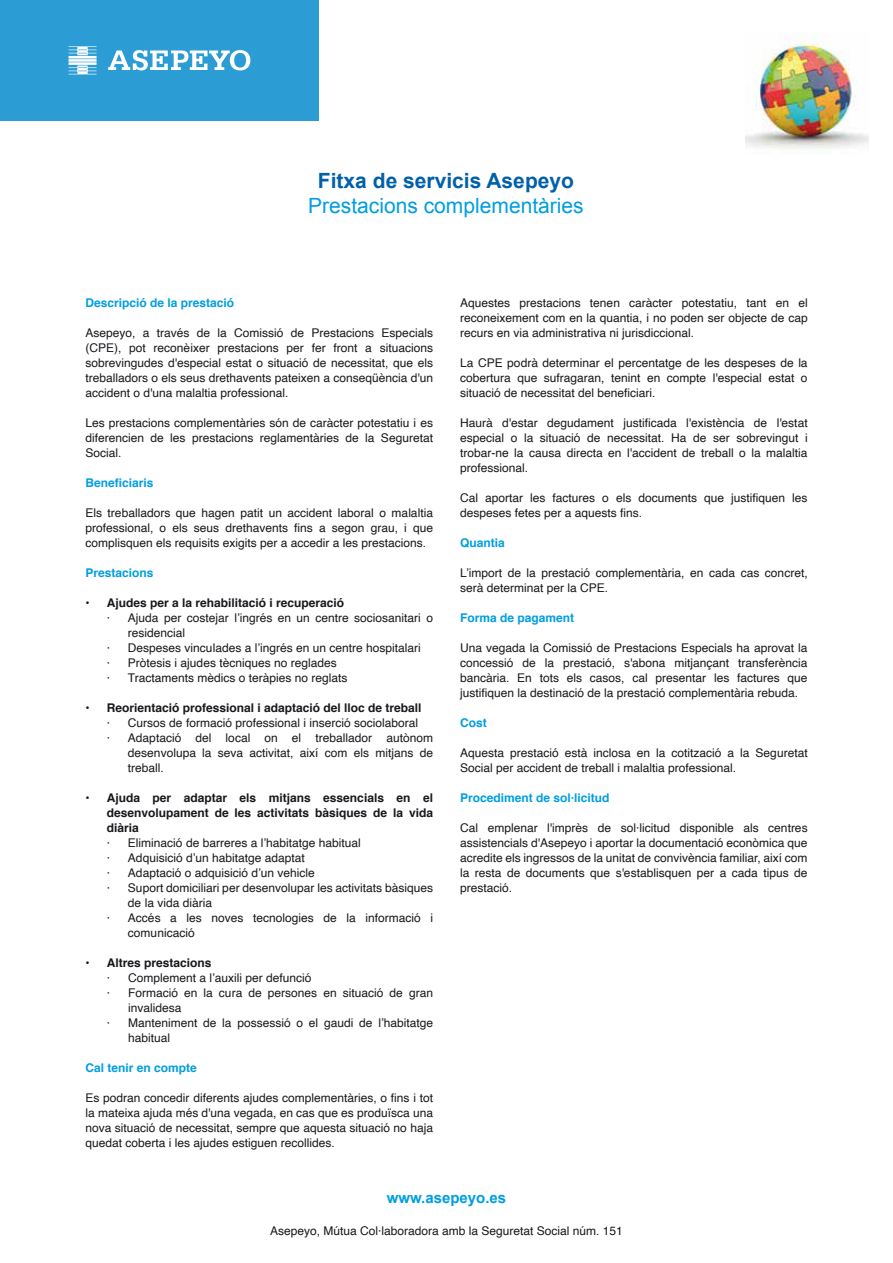
<style>
.page{position:relative;width:893px;height:1263px;background:#fff}
.page>*{position:absolute;margin:0;border:0;box-sizing:border-box;transform-origin:0 0}
.t1{font:21px "Arial";color:#009ee0}
.t2{font:700 21px "Arial";color:#0060a9}
.t3{font:700 15px "Arial";color:#009ee0}
.t4{font:12px/15px "Helvetica";color:#1a171c;text-align:justify}
.t5{font:700 12px/15px "Helvetica";color:#1a171c;text-align:justify}
.t6{font:700 12px "Helvetica";color:#009ee0}
</style>
<div class="page">
<img style="left:746px;top:33px;width:122px;height:116px">
<div style="left:0;top:0;width:319px;height:121px;background:#2b9dd4"></div>
<svg style="left:69px;top:46px;width:28px;height:28px"></svg>
<svg style="left:108px;top:50px;width:142px;height:20px"></svg>
<h1 class="t2" style="left:318px;top:166px;width:258px">Fitxa de servicis Asepeyo</h1>
<h1 class="t1" style="left:308px;top:192px;width:277px">Prestacions complementàries</h1>
<p class="t6" style="left:85px;top:293px;width:150px">Descripció de la prestació</p>
<p class="t4" style="left:85px;top:325px;width:349px">Asepeyo, a través de la Comissió de Prestacions Especials (CPE), pot reconèixer prestacions per fer front a situacions sobrevingudes d'especial estat o situació de necessitat, que els treballadors o els seus drethavents pateixen a conseqüència d'un accident o d'una malaltia professional.</p>
<p class="t4" style="left:85px;top:415px;width:349px">Les prestacions complementàries són de caràcter potestatiu i es diferencien de les prestacions reglamentàries de la Seguretat Social.</p>
<p class="t6" style="left:85px;top:473px;width:70px">Beneficiaris</p>
<p class="t4" style="left:85px;top:505px;width:349px">Els treballadors que hagen patit un accident laboral o malaltia professional, o els seus drethavents fins a segon grau, i que complisquen els requisits exigits per a accedir a les prestacions.</p>
<p class="t6" style="left:85px;top:563px;width:70px">Prestacions</p>
<p class="t5" style="left:85px;top:595px;width:260px">• Ajudes per a la rehabilitació i recuperació</p>
<p class="t4" style="left:107px;top:610px;width:328px">· Ajuda per costejar l’ingrés en un centre sociosanitari o</p>
<p class="t4" style="left:128px;top:625px;width:59px">residencial</p>
<p class="t4" style="left:107px;top:640px;width:316px">· Despeses vinculades a l’ingrés en un centre hospitalari</p>
<p class="t4" style="left:107px;top:655px;width:232px">· Pròtesis i ajudes tècniques no reglades</p>
<p class="t4" style="left:107px;top:670px;width:242px">· Tractaments mèdics o teràpies no reglats</p>
<p class="t5" style="left:85px;top:700px;width:338px">• Reorientació professional i adaptació del lloc de treball</p>
<p class="t4" style="left:107px;top:715px;width:313px">· Cursos de formació professional i inserció sociolaboral</p>
<p class="t4" style="left:107px;top:730px;width:328px">· Adaptació del local on el treballador autònom</p>
<p class="t4" style="left:128px;top:745px;width:307px">desenvolupa la seva activitat, així com els mitjans de</p>
<p class="t4" style="left:128px;top:760px;width:38px">treball.</p>
<p class="t5" style="left:107px;top:790px;width:328px;text-indent:-21px">• Ajuda per adaptar els mitjans essencials en el desenvolupament de les activitats bàsiques de la vida diària</p>
<p class="t4" style="left:107px;top:835px;width:256px">· Eliminació de barreres a l’habitatge habitual</p>
<p class="t4" style="left:107px;top:850px;width:200px">· Adquisició d’un habitatge adaptat</p>
<p class="t4" style="left:107px;top:865px;width:210px">· Adaptació o adquisició d’un vehicle</p>
<p class="t4" style="left:107px;top:880px;width:328px">· Suport domiciliari per desenvolupar les activitats bàsiques</p>
<p class="t4" style="left:128px;top:895px;width:86px">de la vida diària</p>
<p class="t4" style="left:107px;top:910px;width:328px">· Accés a les noves tecnologies de la informació i</p>
<p class="t4" style="left:128px;top:925px;width:68px">comunicació</p>
<p class="t5" style="left:85px;top:955px;width:127px">• Altres prestacions</p>
<p class="t4" style="left:107px;top:970px;width:206px">· Complement a l’auxili per defunció</p>
<p class="t4" style="left:107px;top:985px;width:328px">· Formació en la cura de persones en situació de gran</p>
<p class="t4" style="left:128px;top:1000px;width:55px">invalidesa</p>
<p class="t4" style="left:107px;top:1015px;width:328px">· Manteniment de la possessió o el gaudi de l’habitatge</p>
<p class="t4" style="left:128px;top:1030px;width:44px">habitual</p>
<p class="t6" style="left:85px;top:1058px;width:113px">Cal tenir en compte</p>
<p class="t4" style="left:85px;top:1090px;width:349px">Es podran concedir diferents ajudes complementàries, o fins i tot la mateixa ajuda més d'una vegada, en cas que es produïsca una nova situació de necessitat, sempre que aquesta situació no haja quedat coberta i les ajudes estiguen recollides.</p>
<p class="t4" style="left:460px;top:295px;width:349px">Aquestes prestacions tenen caràcter potestatiu, tant en el reconeixement com en la quantia, i no poden ser objecte de cap recurs en via administrativa ni jurisdiccional.</p>
<p class="t4" style="left:460px;top:355px;width:349px">La CPE podrà determinar el percentatge de les despeses de la cobertura que sufragaran, tenint en compte l'especial estat o situació de necessitat del beneficiari.</p>
<p class="t4" style="left:460px;top:415px;width:349px">Haurà d'estar degudament justificada l'existència de l'estat especial o la situació de necessitat. Ha de ser sobrevingut i trobar-ne la causa directa en l'accident de treball o la malaltia professional.</p>
<p class="t4" style="left:460px;top:490px;width:349px">Cal aportar les factures o els documents que justifiquen les despeses fetes per a aquests fins.</p>
<p class="t6" style="left:460px;top:533px;width:46px">Quantia</p>
<p class="t4" style="left:460px;top:565px;width:349px">L’import de la prestació complementària, en cada cas concret, serà determinat per la CPE.</p>
<p class="t6" style="left:460px;top:608px;width:116px">Forma de pagament</p>
<p class="t4" style="left:460px;top:640px;width:349px">Una vegada la Comissió de Prestacions Especials ha aprovat la concessió de la prestació, s'abona mitjançant transferència bancària. En tots els casos, cal presentar les factures que justifiquen la destinació de la prestació complementària rebuda.</p>
<p class="t6" style="left:460px;top:713px;width:28px">Cost</p>
<p class="t4" style="left:460px;top:745px;width:349px">Aquesta prestació està inclosa en la cotització a la Seguretat<br>Social per accident de treball i malaltia professional.</p>
<p class="t6" style="left:460px;top:788px;width:151px">Procediment de sol·licitud</p>
<p class="t4" style="left:460px;top:820px;width:349px">Cal emplenar l'imprès de sol·licitud disponible als centres assistencials d'Asepeyo i aportar la documentació econòmica que acredite els ingressos de la unitat de convivència familiar, així com la resta de documents que s'establisquen per a cada tipus de prestació.</p>
<p class="t3" style="left:387px;top:1187px;width:121px">www.asepeyo.es</p>
<p class="t4" style="left:270px;top:1223px;width:354px">Asepeyo, Mútua Col·laboradora amb la Seguretat Social núm. 151</p>
</div>
